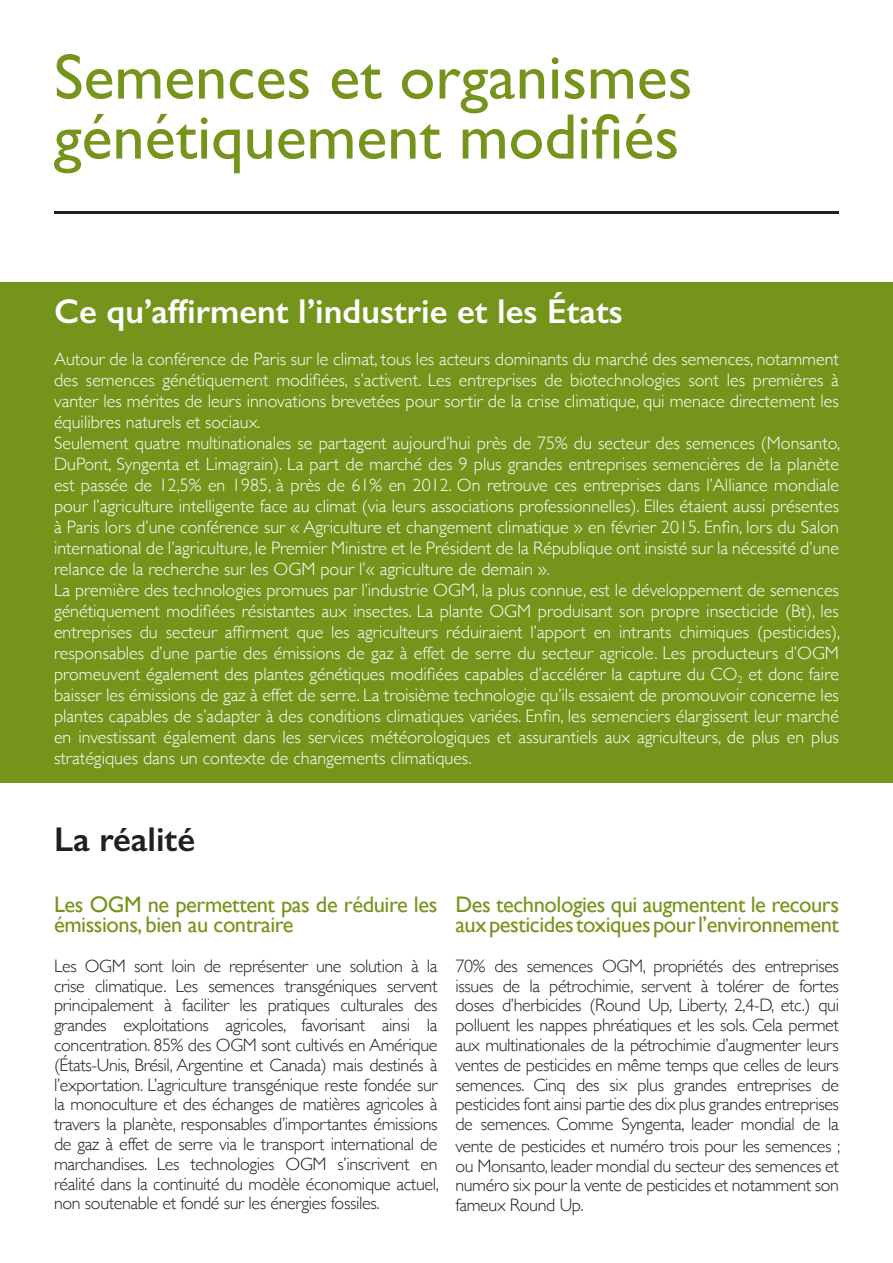
<style>
.page{position:relative;width:893px;height:1263px;background:#fff}
.page>*{position:absolute;margin:0;border:0;box-sizing:border-box;transform-origin:0 0}
.t1{font:64.5px/60px "Gill Sans";color:#75941c}
.t2{font:600 34.5px "Gill Sans";color:#fff}
.t3{font:600 34.5px "Gill Sans";color:#231f20}
.t4{font:22.5px/19.8px "Gill Sans";letter-spacing:-.02em;color:#75941c}
.t5{font:300 18px/21px "Gill Sans";color:#fff;text-align:justify}
.t6{font:300 18px/19.8px "Gill Sans";letter-spacing:-.02em;color:#231f20;text-align:justify}
</style>
<div class="page">
<hr style="left:54px;top:211px;width:785px;height:3px;background:#231f20">
<div style="left:0;top:282px;width:893px;height:500px;background:#75941c"></div>
<p class="t1" style="left:54px;top:46px;width:640px">Semences et organismes génétiquement modifiés</p>
<p class="t2" style="left:54px;top:290px;width:570px">Ce qu’affirment l’industrie et les États</p>
<p class="t5" style="left:54px;top:348px;width:786px">Autour de la conférence de Paris sur le climat, tous les acteurs dominants du marché des semences, notamment des semences génétiquement modifiées, s’activent. Les entreprises de biotechnologies sont les premières à vanter les mérites de leurs innovations brevetées pour sortir de la crise climatique, qui menace directement les équilibres naturels et sociaux.</p>
<p class="t5" style="left:54px;top:432px;width:788px">Seulement quatre multinationales se partagent aujourd’hui près de 75% du secteur des semences (Monsanto, DuPont, Syngenta et Limagrain). La part de marché des 9 plus grandes entreprises semencières de la planète est passée de 12,5% en 1985, à près de 61% en 2012. On retrouve ces entreprises dans l’Alliance mondiale pour l’agriculture intelligente face au climat (via leurs associations professionnelles). Elles étaient aussi présentes à Paris lors d’une conférence sur « Agriculture et changement climatique » en février 2015. Enfin, lors du Salon international de l’agriculture, le Premier Ministre et le Président de la République ont insisté sur la nécessité d’une relance de la recherche sur les OGM pour l’« agriculture de demain ».</p>
<p class="t5" style="left:54px;top:579px;width:788px">La première des technologies promues par l’industrie OGM, la plus connue, est le développement de semences génétiquement modifiées résistantes aux insectes. La plante OGM produisant son propre insecticide (Bt), les entreprises du secteur affirment que les agriculteurs réduiraient l’apport en intrants chimiques (pesticides), responsables d’une partie des émissions de gaz à effet de serre du secteur agricole. Les producteurs d’OGM promeuvent également des plantes génétiques modifiées capables d’accélérer la capture du CO<sub>2</sub> et donc faire baisser les émissions de gaz à effet de serre. La troisième technologie qu’ils essaient de promouvoir concerne les plantes capables de s’adapter à des conditions climatiques variées. Enfin, les semenciers élargissent leur marché en investissant également dans les services météorologiques et assurantiels aux agriculteurs, de plus en plus stratégiques dans un contexte de changements climatiques.</p>
<p class="t3" style="left:54px;top:818px;width:143px">La réalité</p>
<p class="t4" style="left:54px;top:895px;width:385px">Les OGM ne permettent pas de réduire les émissions, bien au contraire</p>
<p class="t6" style="left:54px;top:955px;width:386px">Les OGM sont loin de représenter une solution à la crise climatique. Les semences transgéniques servent principalement à faciliter les pratiques culturales des grandes exploitations agricoles, favorisant ainsi la concentration. 85% des OGM sont cultivés en Amérique (États-Unis, Brésil, Argentine et Canada) mais destinés à l’exportation. L’agriculture transgénique reste fondée sur la monoculture et des échanges de matières agricoles à travers la planète, responsables d’importantes émissions de gaz à effet de serre via le transport international de marchandises. Les technologies OGM s’inscrivent en réalité dans la continuité du modèle économique actuel, non soutenable et fondé sur les énergies fossiles.</p>
<p class="t4" style="left:455px;top:895px;width:385px">Des technologies qui augmentent le recours aux pesticides toxiques pour l’environnement</p>
<p class="t6" style="left:455px;top:955px;width:385px">70% des semences OGM, propriétés des entreprises issues de la pétrochimie, servent à tolérer de fortes doses d’herbicides (Round Up, Liberty, 2,4-D, etc.) qui polluent les nappes phréatiques et les sols. Cela permet aux multinationales de la pétrochimie d’augmenter leurs ventes de pesticides en même temps que celles de leurs semences. Cinq des six plus grandes entreprises de pesticides font ainsi partie des dix plus grandes entreprises de semences. Comme Syngenta, leader mondial de la</p>
<p class="t6" style="left:455px;top:1135px;width:386px">vente de pesticides et numéro trois pour les semences ; ou Monsanto, leader mondial du secteur des semences et numéro six pour la vente de pesticides et notamment son fameux Round Up.</p>
</div>
